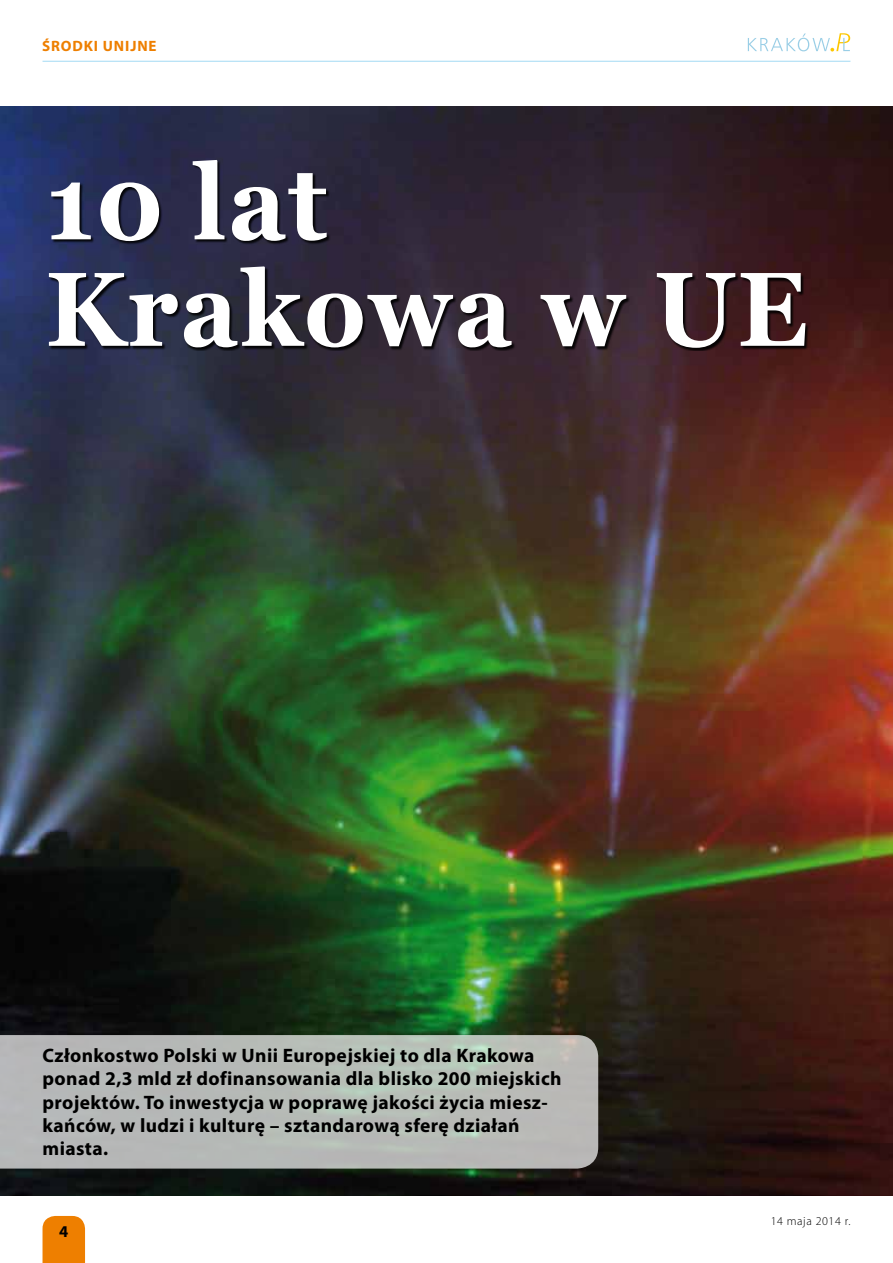
<style>
.page{position:relative;width:893px;height:1263px;background:#fff}
.page>*{position:absolute;margin:0;border:0;box-sizing:border-box;transform-origin:0 0}
.t1{font:700 105px/106.5px "Georgia";letter-spacing:.02em;color:#fff;scale:.93 1}
.t2{font:700 19.5px/23.4px "Myriad Pro";letter-spacing:.02em;color:#000}
.t3{font:700 16.5px "Myriad Pro";color:#000}
.t4{font:700 15px "Myriad Pro";color:#ee7f00}
.t5{font:300 12px "Myriad Pro";letter-spacing:.05em;color:#000}
</style>
<div class="page">
<div style="left:43px;top:1216px;width:42px;height:47px;background:#ee7f00"></div>
<hr style="left:43px;top:61px;width:807px;height:1px;background:#a2daf4">
<svg style="left:748px;top:33px;width:102px;height:19px"></svg>
<img style="left:0;top:106px;width:893px;height:1089px">
<svg style="left:0;top:1035px;width:598px;height:133px;background:#b6bab6"></svg>
<div style="left:49px;top:160px;width:761px;height:191px;background:#000;opacity:.9"></div>
<p class="t4" style="left:42px;top:36px;width:11px">środki</p>
<p class="t4" style="left:103px;top:36px;width:10px">unijne</p>
<h1 class="t1" style="left:46px;top:150px;width:821px">10 lat<br>Krakowa w UE</h1>
<p class="t2" style="left:43px;top:1043px;width:521px">Członkostwo Polski w Unii Europejskiej to dla Krakowa ponad 2,3 mld zł dofinansowania dla blisko 200 miejskich projektów. To inwestycja w poprawę jakości życia miesz&shy;kańców, w ludzi i kulturę – sztandarową sferę działań miasta.</p>
<p class="t3" style="left:59px;top:1221px;width:11px">4</p>
<p class="t5" style="left:771px;top:1213px;width:81px">14 maja 2014 r.</p>
</div>
